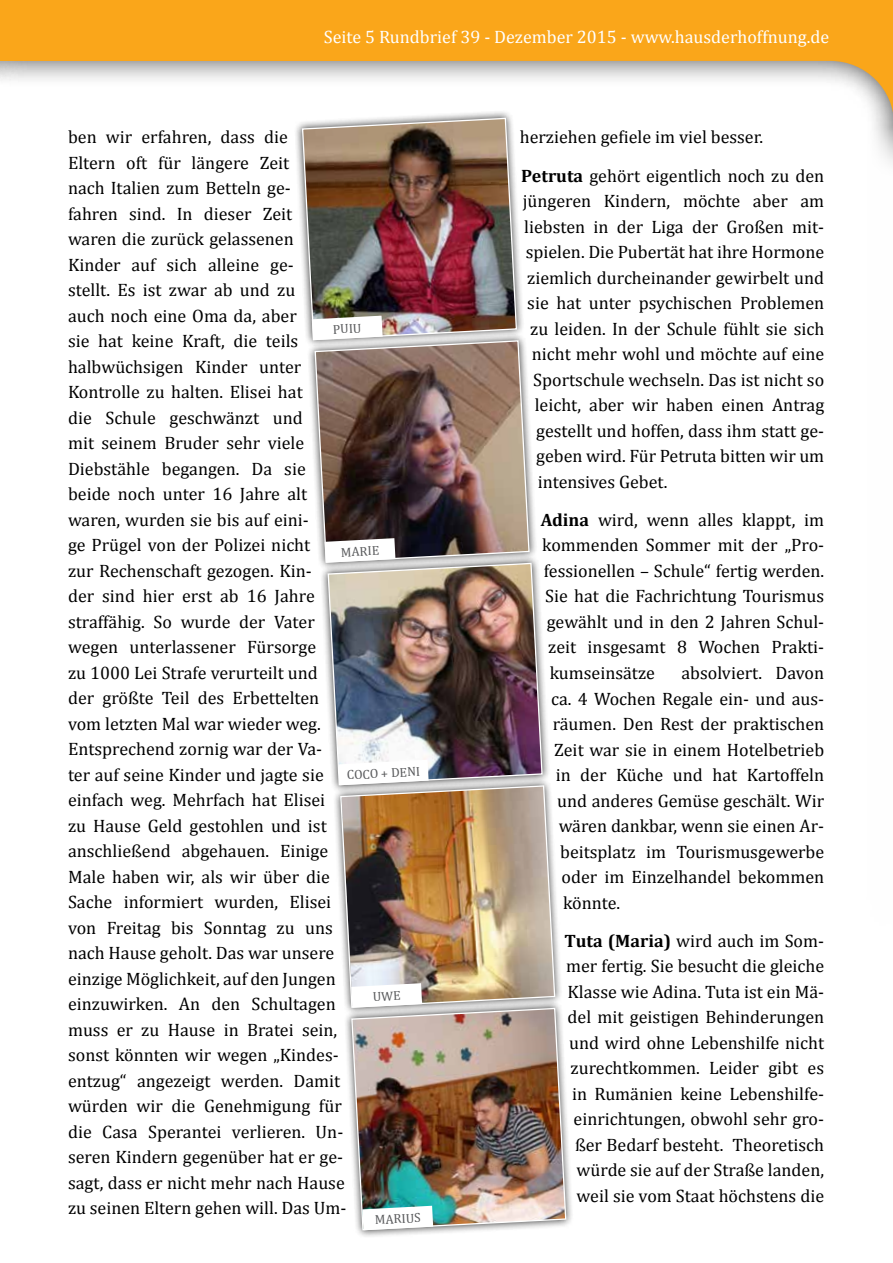
<style>
.page{position:relative;width:893px;height:1263px;background:#fff}
.page>*{position:absolute;margin:0;border:0;box-sizing:border-box;transform-origin:0 0}
.t1{font:18px/25.5px "Cambria";color:#000}
.t2{font:18px "Cambria";color:#fff}
.t3{font:12.9px "Cambria";color:#58595b}
.s1{font-weight:700}
</style>
<div class="page">
<svg style="left:428px;top:0;width:465px;height:128px"></svg>
<svg style="left:0;top:0;width:428px;height:81px;background:#f0b148"></svg>
<div style="left:294px;top:110px;width:231px;height:238px;background:#000;opacity:.75"></div>
<img style="left:301px;top:117px;width:217px;height:224px">
<div style="left:320px;top:555px;width:230px;height:238px;background:#000;opacity:.75"></div>
<img style="left:327px;top:562px;width:216px;height:224px">
<div style="left:307px;top:332px;width:230px;height:239px;background:#000;opacity:.75"></div>
<img style="left:314px;top:340px;width:216px;height:223px">
<div style="left:332px;top:777px;width:231px;height:239px;background:#000;opacity:.75"></div>
<img style="left:339px;top:785px;width:217px;height:223px">
<div style="left:344px;top:1000px;width:230px;height:238px;background:#000;opacity:.75"></div>
<img style="left:351px;top:1007px;width:216px;height:224px">
<svg style="left:312px;top:316px;width:71px;height:24px"></svg>
<svg style="left:338px;top:760px;width:91px;height:25px"></svg>
<svg style="left:325px;top:538px;width:70px;height:25px"></svg>
<svg style="left:362px;top:1206px;width:71px;height:24px"></svg>
<svg style="left:351px;top:983px;width:71px;height:25px"></svg>
<p class="t2" style="left:324px;top:26px;width:507px">Seite 5 Rundbrief 39 - Dezember 2015 - www.hausderhoffnung.de</p>
<p class="t1" style="left:68px;top:124px;width:280px">ben wir erfahren, dass die<br>Eltern oft für längere Zeit<br>nach Italien zum Betteln ge-<br>fahren sind. In dieser Zeit<br>waren die zurück gelassenen<br>Kinder auf sich alleine ge-<br>stellt. Es ist zwar ab und zu<br>auch noch eine Oma da, aber<br>sie hat keine Kraft, die teils halbwüchsigen Kinder unter<br>Kontrolle zu halten. Elisei hat<br>die Schule geschwänzt und<br>mit seinem Bruder sehr viele<br>Diebstähle begangen. Da sie beide noch unter 16 Jahre alt waren, wurden sie bis auf eini-<br>ge Prügel von der Polizei nicht<br>zur Rechenschaft gezogen. Kin-<br>der sind hier erst ab 16 Jahre straffähig. So wurde der Vater wegen unterlassener Fürsorge<br>zu 1000 Lei Strafe verurteilt und der größte Teil des Erbettelten vom letzten Mal war wieder weg.<br>Entsprechend zornig war der Va&shy;ter auf seine Kinder und jagte sie einfach weg. Mehrfach hat Elisei zu Hause Geld gestohlen und ist anschließend abgehauen. Einige<br>Male haben wir, als wir über die<br>Sache informiert wurden, Elisei von Freitag bis Sonntag zu uns nach Hause geholt. Das war unsere einzige Möglichkeit, auf den Jungen einzuwirken. An den Schultagen muss er zu Hause in Bratei sein, sonst könnten wir wegen „Kindes&shy;entzug“ angezeigt werden. Damit würden wir die Genehmigung für die Casa Sperantei verlieren. Un&shy;seren Kindern gegenüber hat er ge&shy;sagt, dass er nicht mehr nach Hause zu seinen Eltern gehen will. Das Um-</p>
<p class="t1" style="left:520px;top:118px;width:306px;line-height:38.2px">herziehen gefiele im viel besser.<br><span class="s1">Petruta</span> gehört eigentlich noch zu den</p>
<p class="t1" style="left:523px;top:188px;width:303px">jüngeren Kindern, möchte aber am</p>
<p class="t1" style="left:524px;top:214px;width:302px">liebsten in der Liga der Großen mit-</p>
<p class="t1" style="left:526px;top:239px;width:300px">spielen. Die Pubertät hat ihre Hormone</p>
<p class="t1" style="left:527px;top:265px;width:299px">ziemlich durcheinander gewirbelt und</p>
<p class="t1" style="left:527px;top:290px;width:298px">sie hat unter psychischen Problemen</p>
<p class="t1" style="left:530px;top:316px;width:296px">zu leiden. In der Schule fühlt sie sich</p>
<p class="t1" style="left:532px;top:341px;width:294px">nicht mehr wohl und möchte auf eine</p>
<p class="t1" style="left:533px;top:367px;width:293px">Sportschule wechseln. Das ist nicht so</p>
<p class="t1" style="left:535px;top:392px;width:291px">leicht, aber wir haben einen Antrag</p>
<p class="t1" style="left:536px;top:418px;width:290px">gestellt und hoffen, dass ihm statt ge-</p>
<p class="t1" style="left:536px;top:443px;width:289px">geben wird. Für Petruta bitten wir um</p>
<p class="t1" style="left:538px;top:469px;width:131px">intensives Gebet.</p>
<p class="t1" style="left:541px;top:507px;width:285px"><span class="s1">Adina</span> wird, wenn alles klappt, im</p>
<p class="t1" style="left:542px;top:532px;width:284px">kommenden Sommer mit der „Pro-</p>
<p class="t1" style="left:544px;top:558px;width:282px">fessionellen – Schule“ fertig werden.</p>
<p class="t1" style="left:545px;top:583px;width:281px">Sie hat die Fachrichtung Tourismus</p>
<p class="t1" style="left:547px;top:609px;width:279px">gewählt und in den 2 Jahren Schul-</p>
<p class="t1" style="left:548px;top:634px;width:276px">zeit insgesamt 8 Wochen Prakti-</p>
<p class="t1" style="left:550px;top:660px;width:107px">kumseinsätze</p>
<p class="t1" style="left:681px;top:660px;width:144px">absolviert. Davon</p>
<p class="t1" style="left:551px;top:685px;width:275px">ca. 4 Wochen Regale ein- und aus-</p>
<p class="t1" style="left:553px;top:711px;width:273px">räumen. Den Rest der praktischen</p>
<p class="t1" style="left:554px;top:736px;width:271px">Zeit war sie in einem Hotelbetrieb</p>
<p class="t1" style="left:556px;top:762px;width:270px">in der Küche und hat Kartoffeln</p>
<p class="t1" style="left:557px;top:787px;width:269px">und anderes Gemüse geschält. Wir</p>
<p class="t1" style="left:559px;top:813px;width:267px">wären dankbar, wenn sie einen Ar-</p>
<p class="t1" style="left:560px;top:839px;width:265px">beitsplatz im Tourismusgewerbe</p>
<p class="t1" style="left:562px;top:864px;width:264px">oder im Einzelhandel bekommen</p>
<p class="t1" style="left:563px;top:890px;width:59px">könnte.</p>
<p class="t1" style="left:565px;top:928px;width:261px;text-align:right"><span class="s1">Tuta (Maria)</span> wird auch im Som&shy;mer fertig. Sie besucht die gleiche<br>Klasse wie Adina. Tuta ist ein Mä&shy;del mit geistigen Behinderungen und wird ohne Lebenshilfe nicht zurechtkommen. Leider gibt es in Rumänien keine Lebenshilfe&shy;einrichtungen, obwohl sehr gro&shy;ßer Bedarf besteht. Theoretisch würde sie auf der Straße landen, weil sie vom Staat höchstens die</p>
<p class="t3" style="left:333px;top:322px;width:30px;rotate:-3deg">PUIU</p>
<p class="t3" style="left:340px;top:544px;width:40px;rotate:-3deg">MARIE</p>
<p class="t3" style="left:346px;top:767px;width:75px;rotate:-3deg">COCO + DENI</p>
<p class="t3" style="left:375px;top:1212px;width:47px;rotate:-3deg">MARIUS</p>
</div>
